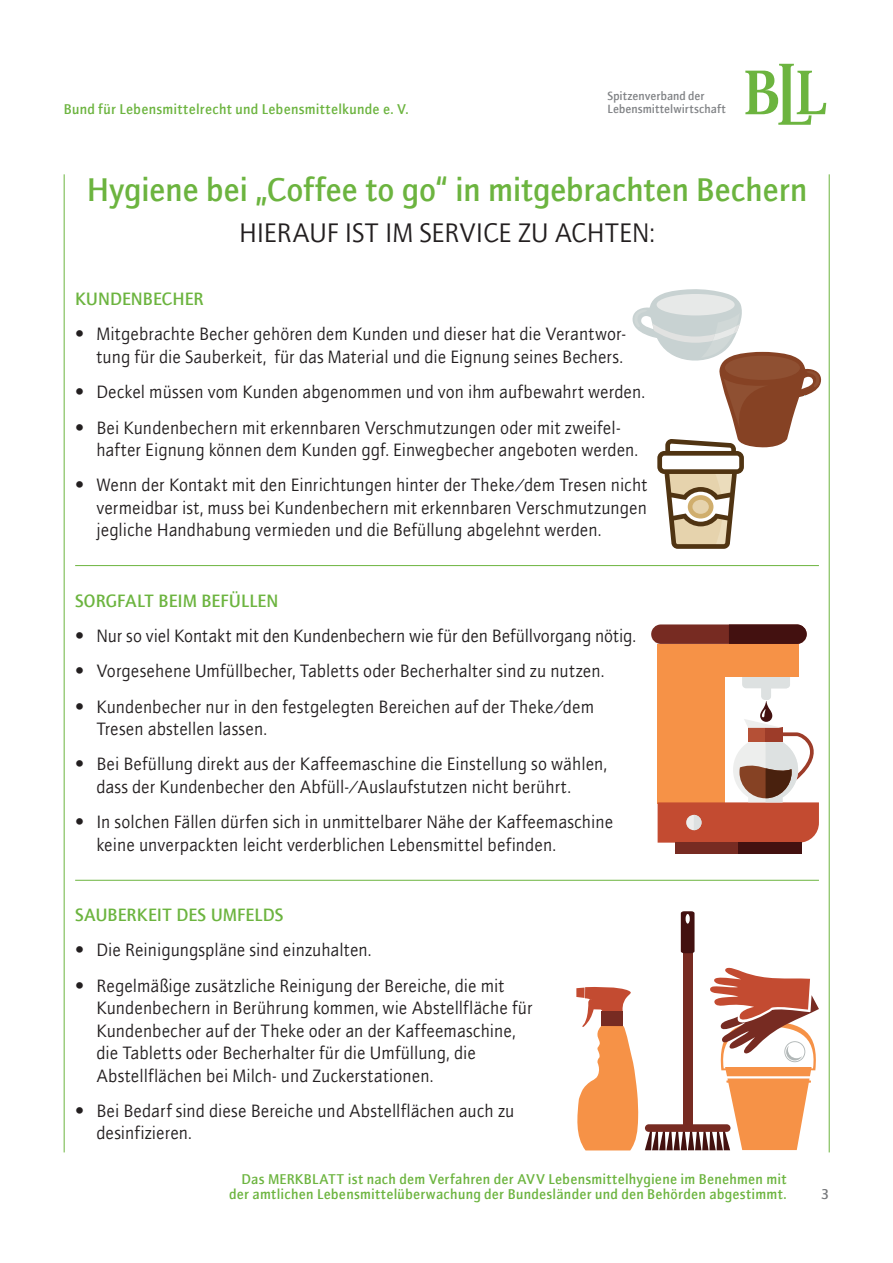
<style>
.page{position:relative;width:893px;height:1263px;background:#fff}
.page>*{position:absolute;margin:0;border:0;box-sizing:border-box;transform-origin:0 0}
.t1{font:500 33px "ITC Quay Sans";letter-spacing:-.005em;color:#6cb43f}
.t2{font:27px "ITC Quay Sans";letter-spacing:-.005em;color:#231f20}
.t3{font:18px/22.5px "ITC Quay Sans";color:#231f20}
.t4{font:500 18px "ITC Quay Sans";letter-spacing:-.005em;color:#6cb43f}
.t5{font:500 14.25px/15px "ITC Quay Sans";letter-spacing:.015em;color:#6cb43f;text-align:right}
.t6{font:500 14.25px "ITC Quay Sans";color:#76787b}
.t7{font:500 12px/12.9px "ITC Quay Sans";letter-spacing:.005em;color:#808285}
</style>
<div class="page">
<svg style="left:745px;top:64px;width:81px;height:61px"></svg>
<hr style="left:64px;top:174px;width:1px;height:978px;background:#6cb43f">
<hr style="left:75px;top:565px;width:744px;height:1px;background:#6cb43f">
<hr style="left:75px;top:880px;width:744px;height:1px;background:#6cb43f">
<hr style="left:829px;top:174px;width:1px;height:978px;background:#6cb43f">
<div style="left:658px;top:644px;width:67px;height:159px;background:#f69247"></div>
<div style="left:651px;top:624px;width:156px;height:20px;background:#772b22;border-radius:10px"></div>
<div style="left:675px;top:843px;width:127px;height:11px;background:#772b22"></div>
<div style="left:738px;top:843px;width:64px;height:11px;background:#431110"></div>
<svg style="left:729px;top:624px;width:78px;height:20px;background:#4b1b19"></svg>
<div style="left:719px;top:644px;width:79px;height:33px;background:#f69247"></div>
<div style="left:683px;top:926px;width:9px;height:202px;background:#772b22"></div>
<svg style="left:681px;top:911px;width:13px;height:42px"></svg>
<svg style="left:576px;top:987px;width:62px;height:163px"></svg>
<svg style="left:645px;top:965px;width:174px;height:185px"></svg>
<svg style="left:658px;top:670px;width:161px;height:173px"></svg>
<svg style="left:632px;top:289px;width:190px;height:260px"></svg>
<p class="t5" style="left:64px;top:101px;width:346px">Bund für Lebensmittelrecht und Lebensmittelkunde e. V.</p>
<p class="t7" style="left:607px;top:90px;width:120px">Spitzenverband der<br>Lebensmittelwirtschaft</p>
<h1 class="t1" style="left:87px;top:169px;width:722px">Hygiene bei „Coffee to go“ in mitgebrachten Bechern</h1>
<h2 class="t2" style="left:239px;top:216px;width:418px">HIERAUF IST IM SERVICE ZU ACHTEN:</h2>
<p class="t4" style="left:75px;top:288px;width:130px">KUNDENBECHER</p>
<p class="t3" style="left:75px;top:323px;width:552px;text-align:right">• Mitgebrachte Becher gehören dem Kunden und dieser hat die Verantwor&shy;tung für die Sauberkeit, für das Material und die Eignung seines Bechers.</p>
<p class="t3" style="left:75px;top:380px;width:571px">• Deckel müssen vom Kunden abgenommen und von ihm aufbewahrt werden.</p>
<p class="t3" style="left:96px;top:416px;width:543px;text-indent:-21px">• Bei Kundenbechern mit erkennbaren Verschmutzungen oder mit zweifel&shy;hafter Eignung können dem Kunden ggf. Einwegbecher angeboten werden.</p>
<p class="t3" style="left:96px;top:473px;width:553px;text-align:justify;text-indent:-21px">• Wenn der Kontakt mit den Einrichtungen hinter der Theke/dem Tresen nicht vermeidbar ist, muss bei Kundenbechern mit erkennbaren Verschmutzungen jegliche Handhabung vermieden und die Befüllung abgelehnt werden.</p>
<p class="t4" style="left:75px;top:590px;width:205px">SORGFALT BEIM BEFÜLLEN</p>
<p class="t3" style="left:75px;top:624px;width:562px">• Nur so viel Kontakt mit den Kundenbechern wie für den Befüllvorgang nötig.</p>
<p class="t3" style="left:75px;top:659px;width:531px">• Vorgesehene Umfüllbecher, Tabletts oder Becherhalter sind zu nutzen.</p>
<p class="t3" style="left:96px;top:695px;width:499px;text-indent:-21px">• Kundenbecher nur in den festgelegten Bereichen auf der Theke/dem<br>Tresen abstellen lassen.</p>
<p class="t3" style="left:96px;top:752px;width:512px;text-indent:-21px">• Bei Befüllung direkt aus der Kaffeemaschine die Einstellung so wählen, dass der Kundenbecher den Abfüll-/Auslaufstutzen nicht berührt.</p>
<p class="t3" style="left:96px;top:810px;width:518px;text-indent:-21px">• In solchen Fällen dürfen sich in unmittelbarer Nähe der Kaffeemaschine keine unverpackten leicht verderblichen Lebensmittel befinden.</p>
<p class="t4" style="left:75px;top:904px;width:210px">SAUBERKEIT DES UMFELDS</p>
<p class="t3" style="left:75px;top:938px;width:298px">• Die Reinigungspläne sind einzuhalten.</p>
<p class="t3" style="left:96px;top:974px;width:438px;text-indent:-21px">• Regelmäßige zusätzliche Reinigung der Bereiche, die mit Kundenbechern in Berührung kommen, wie Abstellfläche für Kundenbecher auf der Theke oder an der Kaffeemaschine, die Tabletts oder Becherhalter für die Umfüllung, die Abstellflächen bei Milch- und Zuckerstationen.</p>
<p class="t3" style="left:96px;top:1099px;width:419px;text-indent:-21px">• Bei Bedarf sind diese Bereiche und Abstellflächen auch zu desinfizieren.</p>
<p class="t5" style="left:229px;top:1172px;width:559px">Das MERKBLATT ist nach dem Verfahren der AVV Lebensmittelhygiene im Benehmen mit der amtlichen Lebensmittelüberwachung der Bundesländer und den Behörden abgestimmt.</p>
<p class="t6" style="left:821px;top:1185px;width:10px">3</p>
</div>
